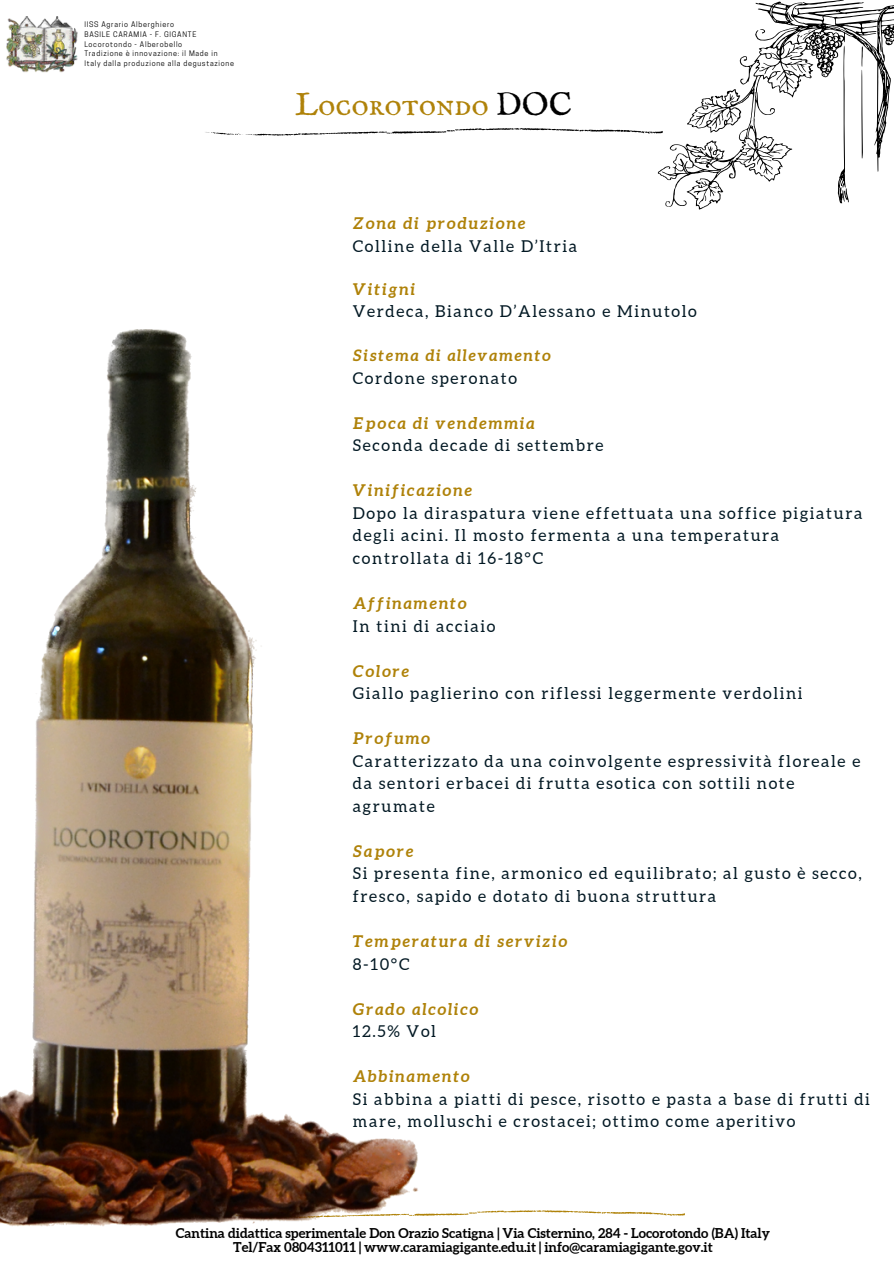
<style>
.page{position:relative;width:894px;height:1264px;background:#fff}
.page>*{position:absolute;margin:0;border:0;box-sizing:border-box;transform-origin:0 0}
.t1{font:32.4px "IM FELL English SC";color:#af8209}
.t2{font:16.35px/22.5px "Aleo";letter-spacing:.1em;color:#021823}
.t3{font:italic 700 16.35px "Aleo";letter-spacing:.1em;color:#af8209}
.t4{font:italic 700 15.9px "Aleo";letter-spacing:.1em;color:#af8209}
.t5{font:700 13.5px/13.5px "Aleo";color:#000;text-align:center}
.t6{font:7.2px/9.6px "Cooper Hewitt";letter-spacing:.1em;color:#000}
.s1{color:#000}
</style>
<div class="page">
<svg style="left:205px;top:128px;width:452px;height:8px"></svg>
<svg style="left:657px;top:0;width:236px;height:209px"></svg>
<img style="left:6px;top:17px;width:72px;height:56px">
<svg style="left:419px;top:1210px;width:265px;height:6px"></svg>
<img style="left:0;top:329px;width:419px;height:897px">
<p class="t6" style="left:84px;top:21px;width:151px">IISS Agrario Alberghiero<br>BASILE CARAMIA - F. GIGANTE<br>Locorotondo - Alberobello<br>Tradizione è innovazione: il Made in<br>Italy dalla produzione alla degustazione</p>
<h1 class="t1" style="left:295px;top:86px;width:278px">Locorotondo <span class="s1">DOC</span></h1>
<p class="t3" style="left:353px;top:214px;width:174px">Zona di produzione</p>
<p class="t2" style="left:353px;top:235px;width:226px">Colline della Valle D’Itria</p>
<p class="t3" style="left:353px;top:279px;width:64px">Vitigni</p>
<p class="t2" style="left:353px;top:300px;width:345px">Verdeca, Bianco D’Alessano e Minutolo</p>
<p class="t4" style="left:353px;top:346px;width:199px">Sistema di allevamento</p>
<p class="t2" style="left:353px;top:366px;width:166px">Cordone speronato</p>
<p class="t3" style="left:353px;top:413px;width:183px">Epoca di vendemmia</p>
<p class="t2" style="left:353px;top:434px;width:252px">Seconda decade di settembre</p>
<p class="t3" style="left:353px;top:481px;width:121px">Vinificazione</p>
<p class="t2" style="left:353px;top:502px;width:511px">Dopo la diraspatura viene effettuata una soffice pigiatura degli acini. Il mosto fermenta a una temperatura controllata di 16-18°C</p>
<p class="t3" style="left:353px;top:593px;width:115px">Affinamento</p>
<p class="t2" style="left:353px;top:614px;width:144px">In tini di acciaio</p>
<p class="t3" style="left:353px;top:661px;width:58px">Colore</p>
<p class="t2" style="left:353px;top:682px;width:451px">Giallo paglierino con riflessi leggermente verdolini</p>
<p class="t3" style="left:353px;top:729px;width:79px">Profumo</p>
<p class="t2" style="left:353px;top:749px;width:509px">Caratterizzato da una coinvolgente espressività floreale e da sentori erbacei di frutta esotica con sottili note agrumate</p>
<p class="t3" style="left:353px;top:841px;width:62px">Sapore</p>
<p class="t2" style="left:353px;top:862px;width:510px">Si presenta fine, armonico ed equilibrato; al gusto è secco, fresco, sapido e dotato di buona struttura</p>
<p class="t3" style="left:353px;top:931px;width:216px">Temperatura di servizio</p>
<p class="t2" style="left:353px;top:952px;width:58px">8-10°C</p>
<p class="t3" style="left:353px;top:999px;width:127px">Grado alcolico</p>
<p class="t2" style="left:353px;top:1020px;width:84px">12.5% Vol</p>
<p class="t3" style="left:353px;top:1066px;width:118px">Abbinamento</p>
<p class="t2" style="left:353px;top:1087px;width:518px">Si abbina a piatti di pesce, risotto e pasta a base di frutti di mare, molluschi e crostacei; ottimo come aperitivo</p>
<p class="t5" style="left:176px;top:1226px;width:595px">Cantina didattica sperimentale Don Orazio Scatigna | Via Cisternino, 284 - Locorotondo (BA) Italy<br>Tel/Fax 0804311011 | www.caramiagigante.edu.it | info@caramiagigante.gov.it</p>
</div>
